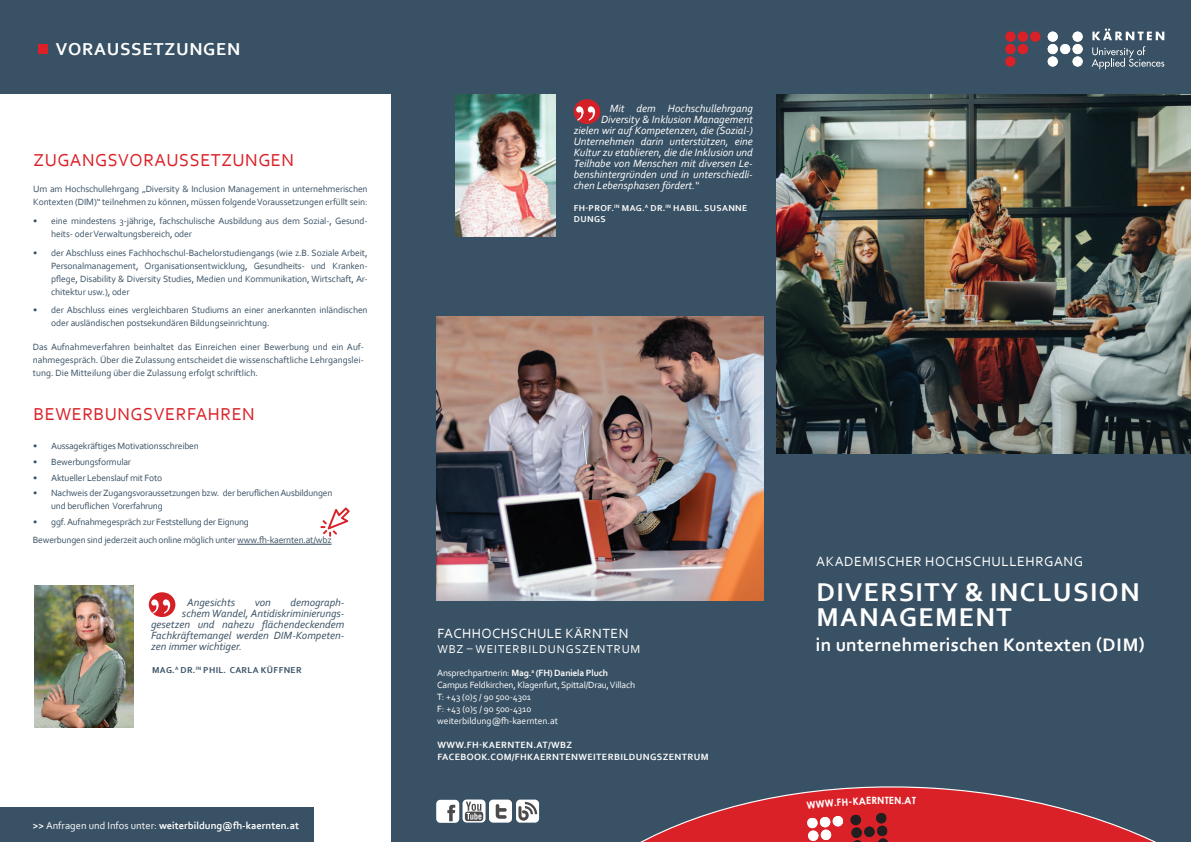
<style>
.page{position:relative;width:1191px;height:842px;background:#fff}
.page>*{position:absolute;margin:0;border:0;box-sizing:border-box;transform-origin:0 0}
.t1{font:700 27px/25px "Corbel";letter-spacing:.05em;color:#fff}
.t2{font:700 19px "Corbel";letter-spacing:.01em;color:#fff}
.t3{font:18.1px "Corbel";letter-spacing:.03em;color:#da2128}
.t4{font:700 18.1px "Corbel";letter-spacing:.04em;color:#fff}
.t5{font:14px "Corbel";letter-spacing:.04em;color:#fff}
.t6{font:12px "Corbel";letter-spacing:.065em;color:#fff}
.t7{font:italic 11px "Corbel";color:#fff}
.t8{font:italic 11px "Corbel";color:#395164}
.t9{font:700 10.5px "Corbel";color:#fff}
.t10{font:700 10px "Century Gothic";color:#fff}
.t11{font:9.5px/13px "Corbel";letter-spacing:-.01em;color:#395164}
.t12{font:9.5px/12px "Corbel";letter-spacing:-.02em;color:#fff}
.t13{font:700 9.5px/12px "Corbel";letter-spacing:.04em;color:#fff}
.t14{font:700 9px/10.8px "Corbel";letter-spacing:.04em;color:#fff}
.t15{font:700 9px "Corbel";letter-spacing:.04em;color:#395164}
.s1{font-weight:400}
.s2{font-weight:700}
</style>
<div class="page">
<div style="left:386px;top:0;width:805px;height:842px;background:#395164"></div>
<div style="left:0;top:0;width:391px;height:842px;background:#fff"></div>
<div style="left:0;top:808px;width:314px;height:34px;background:#395164"></div>
<img style="left:777px;top:94px;width:414px;height:359px">
<div style="left:0;top:0;width:1191px;height:93px;background:#395164"></div>
<div style="left:38px;top:44px;width:9px;height:10px;background:#da2128"></div>
<svg style="left:462px;top:799px;width:23px;height:23px"></svg>
<svg style="left:465px;top:811px;width:18px;height:10px"></svg>
<svg style="left:466px;top:802px;width:15px;height:18px"></svg>
<div style="left:436px;top:800px;width:23px;height:23px;background:#fff;border-radius:4px"></div>
<svg style="left:447px;top:805px;width:8px;height:16px"></svg>
<div style="left:489px;top:800px;width:23px;height:23px;background:#fff;border-radius:4px"></div>
<svg style="left:496px;top:804px;width:11px;height:15px"></svg>
<div style="left:516px;top:800px;width:23px;height:23px;background:#fff;border-radius:4px"></div>
<svg style="left:518px;top:806px;width:3px;height:14px"></svg>
<svg style="left:1092px;top:29px;width:72px;height:11px"></svg>
<svg style="left:1091px;top:46px;width:73px;height:23px"></svg>
<div style="left:1005px;top:32px;width:10px;height:10px;background:#da2128;border-radius:50%"></div>
<div style="left:1017px;top:32px;width:11px;height:10px;background:#da2128;border-radius:50%"></div>
<div style="left:1030px;top:32px;width:10px;height:10px;background:#da2128;border-radius:50%"></div>
<div style="left:1005px;top:44px;width:10px;height:10px;background:#da2128;border-radius:50%"></div>
<div style="left:1017px;top:44px;width:11px;height:10px;background:#da2128;border-radius:50%"></div>
<div style="left:1005px;top:56px;width:10px;height:11px;background:#da2128;border-radius:50%"></div>
<div style="left:1047px;top:32px;width:10px;height:10px;background:#fff;border-radius:50%"></div>
<div style="left:1072px;top:32px;width:10px;height:10px;background:#fff;border-radius:50%"></div>
<div style="left:1047px;top:44px;width:10px;height:10px;background:#fff;border-radius:50%"></div>
<div style="left:1060px;top:44px;width:10px;height:10px;background:#fff;border-radius:50%"></div>
<div style="left:1072px;top:44px;width:10px;height:10px;background:#fff;border-radius:50%"></div>
<div style="left:1047px;top:56px;width:10px;height:11px;background:#fff;border-radius:50%"></div>
<div style="left:1072px;top:56px;width:10px;height:11px;background:#fff;border-radius:50%"></div>
<hr style="left:237px;top:544px;width:94px;height:1px;background:#395164">
<svg style="left:320px;top:507px;width:30px;height:30px"></svg>
<img style="left:437px;top:317px;width:327px;height:284px">
<div style="left:574px;top:99px;width:26px;height:25px;background:#d62027;border-radius:50%"></div>
<svg style="left:576px;top:106px;width:19px;height:15px"></svg>
<img style="left:456px;top:94px;width:99px;height:142px">
<img style="left:34px;top:586px;width:99px;height:142px">
<div style="left:149px;top:592px;width:26px;height:25px;background:#d62027;border-radius:50%"></div>
<svg style="left:151px;top:599px;width:19px;height:15px"></svg>
<svg style="left:521px;top:786px;width:635px;height:56px"></svg>
<div style="left:807px;top:818px;width:10px;height:10px;background:#fff;border-radius:50%"></div>
<div style="left:819px;top:817px;width:11px;height:10px;background:#fff;border-radius:50%"></div>
<div style="left:832px;top:816px;width:11px;height:10px;background:#fff;border-radius:50%"></div>
<div style="left:808px;top:830px;width:10px;height:11px;background:#fff;border-radius:50%"></div>
<div style="left:820px;top:829px;width:11px;height:11px;background:#fff;border-radius:50%"></div>
<div style="left:850px;top:814px;width:11px;height:11px;background:#231f20;border-radius:50%"></div>
<div style="left:876px;top:813px;width:10px;height:10px;background:#231f20;border-radius:50%"></div>
<div style="left:851px;top:827px;width:11px;height:11px;background:#231f20;border-radius:50%"></div>
<div style="left:864px;top:826px;width:10px;height:11px;background:#231f20;border-radius:50%"></div>
<div style="left:877px;top:825px;width:10px;height:11px;background:#231f20;border-radius:50%"></div>
<svg style="left:852px;top:840px;width:11px;height:2px"></svg>
<svg style="left:877px;top:838px;width:11px;height:4px"></svg>
<svg style="left:806px;top:797px;width:78px;height:12px"></svg>
<svg style="left:895px;top:797px;width:21px;height:7px"></svg>
<h3 class="t4" style="left:56px;top:38px;width:186px">VORAUSSETZUNGEN</h3>
<h3 class="t3" style="left:34px;top:149px;width:262px">ZUGANGSVORAUSSETZUNGEN</h3>
<p class="t11" style="left:33px;top:182px;width:336px">Um am Hochschullehrgang „Diversity &amp; Inclusion Management in unternehmerischen<br>Kontexten (DIM)“ teilnehmen zu können, müssen folgende Voraussetzungen erfüllt sein:</p>
<p class="t11" style="left:51px;top:214px;width:318px;text-indent:-18px">• eine mindestens 3-jährige, fachschulische Ausbildung aus dem Sozial-, Gesund&shy;heits- oder Verwaltungsbereich, oder</p>
<p class="t11" style="left:51px;top:246px;width:318px;text-align:justify;text-indent:-18px">• der Abschluss eines Fachhochschul-Bachelorstudiengangs (wie z.B. Soziale Arbeit, Personalmanagement, Organisationsentwicklung, Gesundheits- und Kranken&shy;pflege, Disability &amp; Diversity Studies, Medien und Kommunikation, Wirtschaft, Ar&shy;chitektur usw.), oder</p>
<p class="t11" style="left:51px;top:303px;width:318px;text-indent:-18px">• der Abschluss eines vergleichbaren Studiums an einer anerkannten inländischen oder ausländischen postsekundären Bildungseinrichtung.</p>
<p class="t11" style="left:33px;top:340px;width:332px;text-align:justify">Das Aufnahmeverfahren beinhaltet das Einreichen einer Bewerbung und ein Auf&shy;nahmegespräch. Über die Zulassung entscheidet die wissenschaftliche Lehrgangslei&shy;tung. Die Mitteilung über die Zulassung erfolgt schriftlich.</p>
<h3 class="t3" style="left:34px;top:403px;width:223px">BEWERBUNGSVERFAHREN</h3>
<p class="t11" style="left:33px;top:439px;width:167px">• Aussagekräftiges Motivationsschreiben</p>
<p class="t11" style="left:33px;top:455px;width:99px">• Bewerbungsformular</p>
<p class="t11" style="left:33px;top:471px;width:131px">• Aktueller Lebenslauf mit Foto</p>
<p class="t11" style="left:51px;top:486px;width:283px;text-indent:-18px">• Nachweis der Zugangsvoraussetzungen bzw. der beruflichen Ausbildungen und beruflichen Vorerfahrung</p>
<p class="t11" style="left:33px;top:513px;width:300px;line-height:18.1px">• ggf. Aufnahmegespräch zur Feststellung der Eignung<br>Bewerbungen sind jederzeit auch online möglich unter www.fh-kaernten.at/wbz</p>
<p class="t8" style="left:187px;top:595px;width:50px">Angesichts</p>
<p class="t8" style="left:255px;top:595px;width:18px">von</p>
<p class="t8" style="left:290px;top:595px;width:56px">demograph-</p>
<p class="t8" style="left:182px;top:606px;width:164px">schem Wandel, Antidiskriminierungs-</p>
<p class="t8" style="left:151px;top:617px;width:195px">gesetzen und nahezu flächendeckendem</p>
<p class="t8" style="left:151px;top:628px;width:195px">Fachkräftemangel werden DIM-Kompeten-</p>
<p class="t8" style="left:151px;top:639px;width:93px">zen immer wichtiger.</p>
<p class="t15" style="left:152px;top:664px;width:151px">MAG.<sup>A</sup> DR.<sup>IN</sup> PHIL. CARLA KÜFFNER</p>
<p class="t9" style="left:33px;top:819px;width:268px">&gt;&gt; <span class="s1">Anfragen und Infos unter:</span> weiterbildung@fh-kaernten.at</p>
<p class="t7" style="left:610px;top:101px;width:145px">Mit dem Hochschullehrgang</p>
<p class="t7" style="left:601px;top:112px;width:153px">Diversity &amp; Inklusion Management</p>
<p class="t7" style="left:574px;top:123px;width:181px">zielen wir auf Kompetenzen, die (Sozial-)</p>
<p class="t7" style="left:574px;top:134px;width:181px">Unternehmen darin unterstützen, eine</p>
<p class="t7" style="left:574px;top:145px;width:181px">Kultur zu etablieren, die die Inklusion und</p>
<p class="t7" style="left:574px;top:156px;width:181px">Teilhabe von Menschen mit diversen Le-</p>
<p class="t7" style="left:574px;top:167px;width:181px">benshintergründen und in unterschiedli-</p>
<p class="t7" style="left:574px;top:178px;width:127px">chen Lebensphasen fördert.“</p>
<p class="t14" style="left:574px;top:202px;width:175px">FH-PROF.<sup>IN</sup> MAG.<sup>A</sup> DR.<sup>IN</sup> HABIL. SUSANNE<br>DUNGS</p>
<h3 class="t5" style="left:437px;top:625px;width:193px">FACHHOCHSCHULE KÄRNTEN</h3>
<p class="t6" style="left:437px;top:642px;width:204px">WBZ – WEITERBILDUNGSZENTRUM</p>
<p class="t12" style="left:437px;top:667px;width:199px">Ansprechpartnerin: <span class="s2">Mag.</span><sup>a</sup> <span class="s2">(FH) Daniela Pluch </span>Campus Feldkirchen, Klagenfurt, Spittal/Drau, Villach T: +43 (0)5 / 90 500-4301<br>F: +43 (0)5 / 90 500-4310 weiterbildung@fh-kaernten.at</p>
<p class="t13" style="left:437px;top:738px;width:273px">WWW.FH-KAERNTEN.AT/WBZ<br>FACEBOOK.COM/FHKAERNTENWEITERBILDUNGSZENTRUM</p>
<h3 class="t5" style="left:816px;top:553px;width:268px">AKADEMISCHER HOCHSCHULLEHRGANG</h3>
<h1 class="t1" style="left:816px;top:579px;width:325px">DIVERSITY &amp; INCLUSION<br>MANAGEMENT</h1>
<h2 class="t2" style="left:816px;top:633px;width:330px">in unternehmerischen Kontexten (DIM)</h2>
<p class="t10" style="left:884px;top:793px;width:11px">TE</p>
</div>
